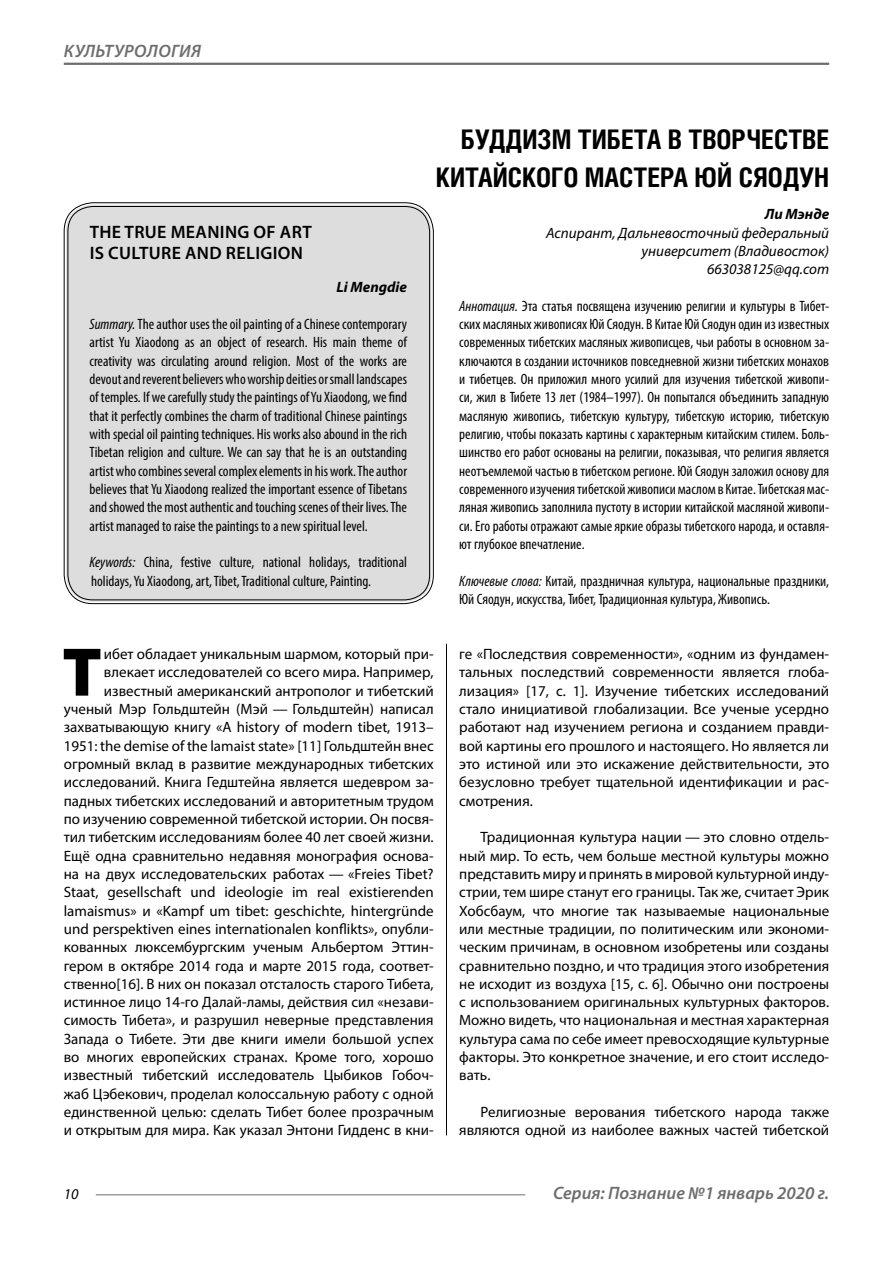
<style>
.page{position:relative;width:893px;height:1263px;background:#fff}
.page>*{position:absolute;margin:0;border:0;box-sizing:border-box;transform-origin:0 0}
.Bukvica{font:900 69.3px "Myriad Pro";color:#000}
.Header{font:700 27px/37.5px "Helios Cond C";color:#000;text-align:right}
.t1{font:italic 600 18px "Myriad Pro";color:#6e6e6e}
.Header-eng{font:600 18px/21.6px "Myriad Pro";letter-spacing:.02em;color:#000}
.Bukvica-2{font:15px/18.3px "Myriad Pro";color:#000;text-align:right}
.Annotation-rus{font:condensed 15px/18.3px "Myriad Pro";color:#000;text-align:justify}
.Annotation-eng{font:condensed 15px/18.3px "Myriad Pro";color:#000;text-align:justify}
.Normal{font:15px/18.3px "Myriad Pro";color:#000;text-align:justify}
.Author-doc{font:italic 15px/18.3px "Myriad Pro";color:#000;text-align:right}
.Author-email{font:italic 15px "Myriad Pro";color:#000}
.Author-eng{font:italic 700 15px "Myriad Pro";color:#000}
.Author{font:italic 700 15px "Myriad Pro";color:#000}
.s1{font-style:italic}
</style>
<div class="page">
<hr style="left:446px;top:128px;width:1px;height:1007px;background:#000">
<div style="left:43px;top:0;width:786px;height:644px;background:#fff"></div>
<div style="left:66px;top:205px;width:365px;height:397px;background:#ddd;border-radius:27px"></div>
<hr style="left:64px;top:63px;width:765px;height:2px;background:#6e6e6e">
<hr style="left:96px;top:1194px;width:429px;height:1px;background:#6e6e6e">
<p class="t1" style="left:64px;top:39px;width:73px">Культурологи</p>
<p class="t1" style="left:191px;top:39px;width:11px">я</p>
<p class="Header-eng" style="left:90px;top:220px;width:224px">THE TRUE MEANING OF ART<br>IS CULTURE AND RELIGION</p>
<p class="Author-eng" style="left:336px;top:278px;width:72px">Li Mengdie</p>
<p class="Annotation-eng" style="left:90px;top:315px;width:319px"><span class="s1">Summary.</span> The author uses the oil painting of a Chinese contemporary artist Yu Xiaodong as an object of research. His main theme of creativity was circulating around religion. Most of the works are devout and reverent believers who worship deities or small landscapes of temples. If we carefully study the paintings of Yu Xiaodong, we find that it perfectly combines the charm of traditional Chinese paintings with special oil painting techniques. His works also abound in the rich Tibetan religion and culture. We can say that he is an outstanding artist who combines several complex elements in his work. The author believes that Yu Xiaodong realized the important essence of Tibetans and showed the most authentic and touching scenes of their lives. The artist managed to raise the paintings to a new spiritual level.</p>
<p class="Annotation-eng" style="left:90px;top:553px;width:319px"><span class="s1">Keywords:</span> China, festive culture, national holidays, traditional holidays, Yu Xiaodong, art, Tibet, Traditional culture, Painting.</p>
<p class="Header" style="left:436px;top:120px;width:395px">БУДДИЗМ ТИБЕТА В ТВОРЧЕСТВЕ<br>КИТАЙСКОГО МАСТЕРА ЮЙ СЯОДУН</p>
<p class="Author" style="left:765px;top:204px;width:66px">Ли Мэнде</p>
<p class="Author-doc" style="left:546px;top:223px;width:285px">Аспирант, Дальневосточный федеральный университет (Владивосток)</p>
<p class="Author-email" style="left:707px;top:260px;width:124px">663038125@qq.com</p>
<p class="Annotation-rus" style="left:459px;top:296px;width:371px"><span class="s1">Аннотация.</span> Эта статья посвящена изучению религии и культуры в Тибет&shy;ских масляных живописях Юй Сяодун. В Китае Юй Сяодун один из известных современных тибетских масляных живописцев, чьи работы в основном за&shy;ключаются в создании источников повседневной жизни тибетских монахов и тибетцев. Он приложил много усилий для изучения тибетской живопи&shy;си, жил в Тибете 13 лет (1984–1997). Он попытался объединить западную масляную живопись, тибетскую культуру, тибетскую историю, тибетскую религию, чтобы показать картины с характерным китайским стилем. Боль&shy;шинство его работ основаны на религии, показывая, что религия является неотъемлемой частью в тибетском регионе. Юй Сяодун заложил основу для современного изучения тибетской живописи маслом в Китае. Тибетская мас&shy;ляная живопись заполнила пустоту в истории китайской масляной живопи&shy;си. Его работы отражают самые яркие образы тибетского народа, и оставля&shy;ют глубокое впечатление.</p>
<p class="Annotation-rus" style="left:459px;top:571px;width:371px"><span class="s1">Ключевые слова:</span> Китай, праздничная культура, национальные праздники,<br>Юй Сяодун, искусства, Тибет, Традиционная культура, Живопись.</p>
<p class="Bukvica-2" style="left:64px;top:644px;width:371px">ибет обладает уникальным шармом, который при&shy;влекает исследователей со всего мира. Например, известный американский антрополог и тибетский ученый Мэр Гольдштейн (Мэй — Гольдштейн) написал захватывающую книгу «A history of modern tibet, 1913– 1951: the demise of the lamaist state» [11] Гольдштейн внес огромный вклад в развитие международных тибетских исследований. Книга Гедштейна является шедевром за&shy;падных тибетских исследований и авторитетным трудом по изучению современной тибетской истории. Он посвя&shy;тил тибетским исследованиям более 40 лет своей жизни.<br>Ещё одна сравнительно недавняя монография основа&shy;на на двух исследовательских работах — «Freies Tibet?<br>Staat, gesellschaft und ideologie im real existierenden lamaismus» и «Kampf um tibet: geschichte, hintergründe und perspektiven eines internationalen konflikts», опубли&shy;кованных люксембургским ученым Альбертом Эттин&shy;гером в октябре 2014 года и марте 2015 года, соответ&shy;ственно[16]. В них он показал отсталость старого Тибета, истинное лицо 14-го Далай-ламы, действия сил «незави&shy;симость Тибета», и разрушил неверные представления Запада о Тибете. Эти две книги имели большой успех во многих европейских странах. Кроме того, хорошо известный тибетский исследователь Цыбиков Гобоч&shy;жаб Цэбекович, проделал колоссальную работу с одной единственной целью: сделать Тибет более прозрачным и открытым для мира. Как указал Энтони Гидденс в кни-</p>
<p class="Bukvica-2" style="left:459px;top:644px;width:371px;text-align:justify">ге «Последствия современности», «одним из фундамен&shy;тальных последствий современности является глоба&shy;лизация» [17, с. 1]. Изучение тибетских исследований стало инициативой глобализации. Все ученые усердно работают над изучением региона и созданием правди&shy;вой картины его прошлого и настоящего. Но является ли это истиной или это искажение действительности, это безусловно требует тщательной идентификации и рас&shy;смотрения.</p>
<p class="Bukvica" style="left:62px;top:626px;width:41px">Т</p>
<p class="Normal" style="left:459px;top:828px;width:371px;text-indent:21px">Традиционная культура нации — это словно отдель&shy;ный мир. То есть, чем больше местной культуры можно представить миру и принять в мировой культурной инду&shy;стрии, тем шире станут его границы. Так же, считает Эрик Хобсбаум, что многие так называемые национальные или местные традиции, по политическим или экономи&shy;ческим причинам, в основном изобретены или созданы сравнительно поздно, и что традиция этого изобретения не исходит из воздуха [15, с. 6]. Обычно они построены с использованием оригинальных культурных факторов.<br>Можно видеть, что национальная и местная характерная культура сама по себе имеет превосходящие культурные факторы. Это конкретное значение, и его стоит исследо&shy;вать.</p>
<p class="Normal" style="left:459px;top:1103px;width:371px;text-align:right">Религиозные верования тибетского народа также являются одной из наиболее важных частей тибетской</p>
<p class="Author-doc" style="left:64px;top:1185px;width:16px">10</p>
<p class="t1" style="left:553px;top:1182px;width:278px">Серия: Познание №1 январь 2020 г.</p>
</div>
